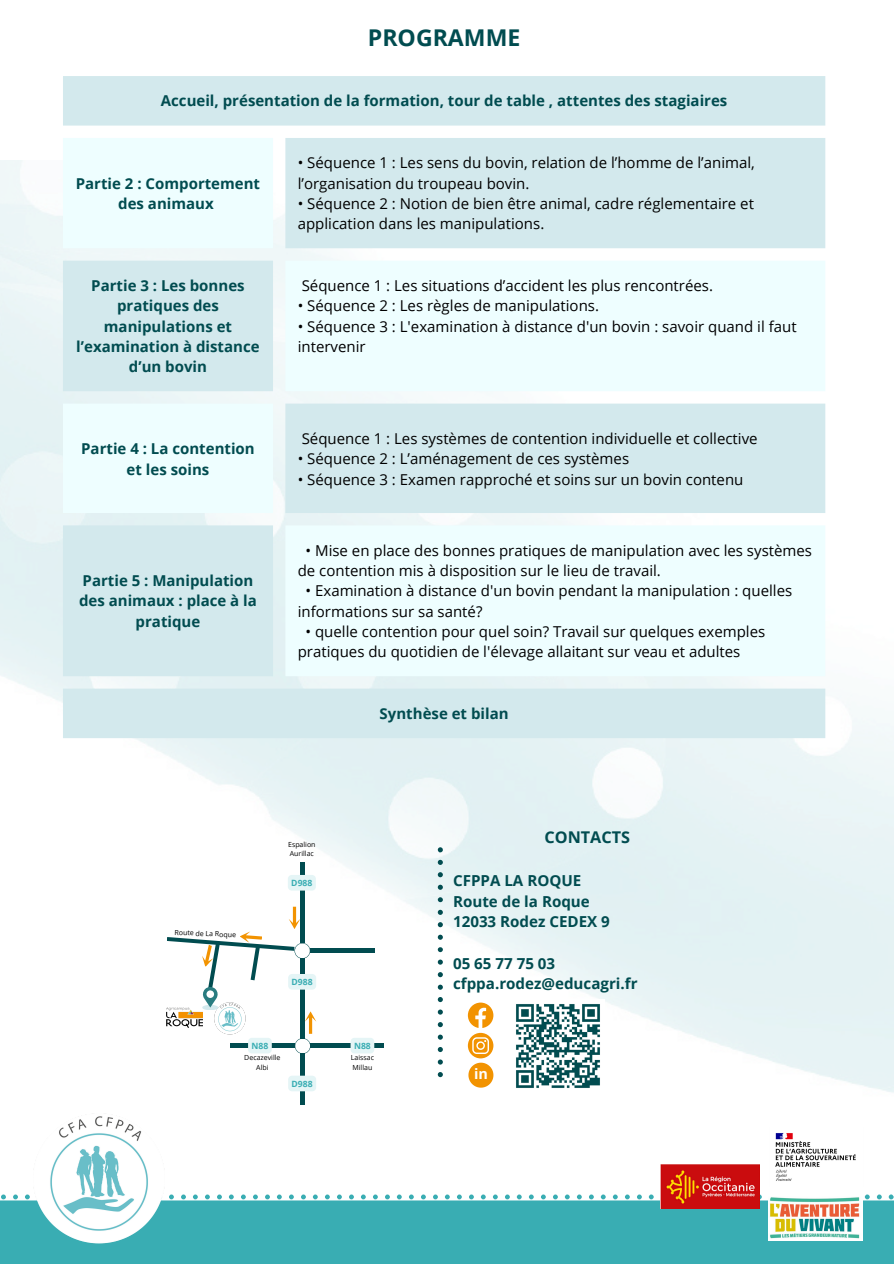
<style>
.page{position:relative;width:894px;height:1264px;background:#fff}
.page>*{position:absolute;margin:0;border:0;box-sizing:border-box;transform-origin:0 0}
.t1{font:700 23.1px "Open Sans";color:#014c50}
.t2{font:700 16.2px "Open Sans";color:#014c50}
.t3{font:700 15.15px/20.5px "Open Sans";color:#014c50}
.t4{font:15px/20.2px "Open Sans";color:#000}
.t5{font:700 15px/20.2px "Open Sans";color:#014c50;text-align:center}
.t6{font:700 14.4px "Open Sans";color:#fff}
.t7{font:700 8.55px "Open Sans";color:#39adb3}
.t8{font:7.05px/9.3px "Open Sans";color:#000;text-align:center}
</style>
<div class="page">
<img style="left:0;top:161px;width:893px;height:1032px">
<svg style="left:63px;top:76px;width:762px;height:662px;background:#d9ecef"></svg>
<svg style="left:63px;top:138px;width:762px;height:538px;background:#e2f4f6"></svg>
<svg style="left:437px;top:847px;width:6px;height:5px"></svg>
<svg style="left:437px;top:859px;width:6px;height:223px"></svg>
<svg style="left:167px;top:862px;width:217px;height:242px"></svg>
<div style="left:350px;top:1037px;width:24px;height:16px;background:#e5f5f6;border-radius:4px"></div>
<div style="left:288px;top:974px;width:28px;height:15px;background:#e5f5f6;border-radius:4px"></div>
<div style="left:288px;top:1075px;width:28px;height:16px;background:#e5f5f6;border-radius:4px"></div>
<img style="left:511px;top:999px;width:93px;height:93px">
<svg style="left:467px;top:1002px;width:26px;height:85px"></svg>
<div style="left:0;top:1200px;width:893px;height:63px;background:#39adb3"></div>
<svg style="left:1px;top:1194px;width:5px;height:5px"></svg>
<svg style="left:13px;top:1194px;width:868px;height:5px"></svg>
<svg style="left:888px;top:1194px;width:5px;height:5px"></svg>
<img style="left:32px;top:1112px;width:134px;height:133px">
<img style="left:769px;top:1127px;width:94px;height:59px">
<img style="left:768px;top:1194px;width:94px;height:46px">
<img style="left:660px;top:1164px;width:99px;height:44px">
<p class="t1" style="left:368px;top:21px;width:154px">PROGRAMME</p>
<p class="t5" style="left:161px;top:90px;width:568px">Accueil, présentation de la formation, tour de table , attentes des stagiaires</p>
<p class="t5" style="left:76px;top:173px;width:186px">Partie 2 : Comportement des animaux</p>
<p class="t4" style="left:298px;top:152px;width:458px">• Séquence 1 : Les sens du bovin, relation de l’homme de l’animal, l’organisation du troupeau bovin.</p>
<p class="t4" style="left:298px;top:193px;width:457px">• Séquence 2 : Notion de bien être animal, cadre réglementaire et application dans les manipulations.</p>
<p class="t5" style="left:76px;top:275px;width:185px">Partie 3 : Les bonnes pratiques des manipulations et l’examination à distance d’un bovin</p>
<p class="t4" style="left:301px;top:275px;width:412px">Séquence 1 : Les situations d’accident les plus rencontrées.</p>
<p class="t4" style="left:298px;top:295px;width:303px">• Séquence 2 : Les règles de manipulations.</p>
<p class="t4" style="left:298px;top:315px;width:500px">• Séquence 3 : L'examination à distance d'un bovin : savoir quand il faut intervenir</p>
<p class="t5" style="left:81px;top:438px;width:175px">Partie 4 : La contention et les soins</p>
<p class="t5" style="left:79px;top:570px;width:179px">Partie 5 : Manipulation des animaux : place à la pratique</p>
<p class="t4" style="left:301px;top:428px;width:457px">Séquence 1 : Les systèmes de contention individuelle et collective</p>
<p class="t4" style="left:298px;top:448px;width:333px">• Séquence 2 : L’aménagement de ces systèmes</p>
<p class="t4" style="left:298px;top:468px;width:447px">• Séquence 3 : Examen rapproché et soins sur un bovin contenu</p>
<p class="t4" style="left:298px;top:540px;width:515px;text-indent:8px">• Mise en place des bonnes pratiques de manipulation avec les systèmes de contention mis à disposition sur le lieu de travail.</p>
<p class="t4" style="left:298px;top:580px;width:496px;text-indent:8px">• Examination à distance d'un bovin pendant la manipulation : quelles informations sur sa santé?</p>
<p class="t4" style="left:298px;top:621px;width:469px;text-indent:8px">• quelle contention pour quel soin? Travail sur quelques exemples pratiques du quotidien de l'élevage allaitant sur veau et adultes</p>
<p class="t5" style="left:379px;top:703px;width:130px">Synthèse et bilan</p>
<p class="t8" style="left:175px;top:927px;width:63px;rotate:2deg">Route de La Roque</p>
<p class="t8" style="left:288px;top:839px;width:29px">Espalion</p>
<p class="t8" style="left:290px;top:848px;width:26px">Aurillac</p>
<p class="t7" style="left:291px;top:876px;width:23px">D988</p>
<p class="t7" style="left:291px;top:975px;width:23px">D988</p>
<p class="t7" style="left:251px;top:1039px;width:18px">N88</p>
<p class="t8" style="left:244px;top:1052px;width:38px">Decazeville<br>Albi</p>
<h5 class="t7" style="left:291px;top:1077px;width:23px">D988</h5>
<p class="t7" style="left:354px;top:1039px;width:18px">N88</p>
<p class="t8" style="left:351px;top:1052px;width:25px;text-align:left">Laissac<br>Millau</p>
<p class="t2" style="left:544px;top:825px;width:87px">CONTACTS</p>
<p class="t3" style="left:453px;top:870px;width:158px">CFPPA LA ROQUE<br>Route de la Roque<br>12033 Rodez CEDEX 9</p>
<p class="t3" style="left:453px;top:952px;width:186px">05 65 77 75 03 cfppa.rodez@educagri.fr</p>
<p class="t6" style="left:474px;top:1064px;width:15px">in</p>
</div>
